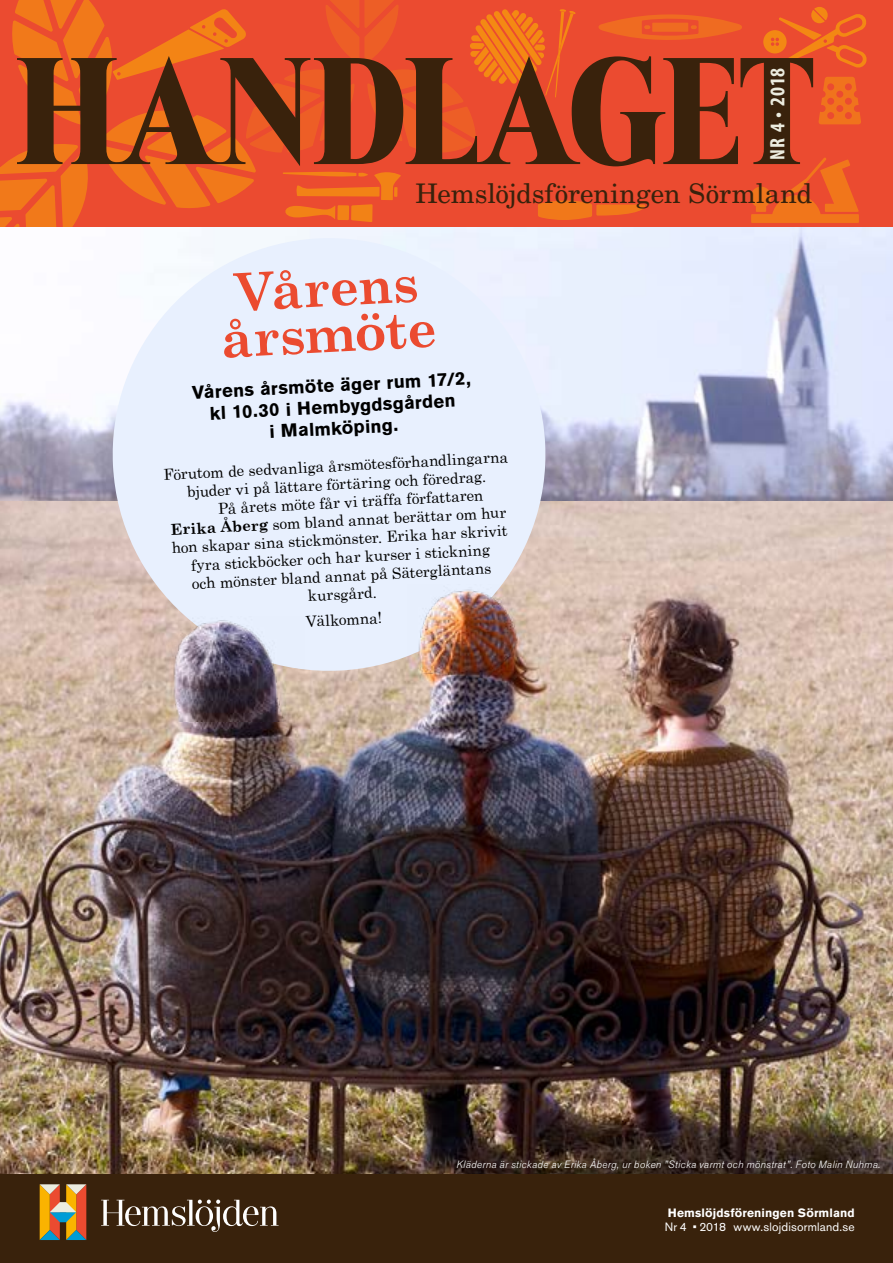
<style>
.page{position:relative;width:893px;height:1263px;background:#fff}
.page>*{position:absolute;margin:0;border:0;box-sizing:border-box;transform-origin:0 0}
.t1{font:700 52.05px/45.9px "Century Schoolbook";color:#eb4b30;text-align:center}
.t2{font:27px "New Century Schlbk LT Std";color:#39220c}
.t3{font:700 condensed 21px "Myriad Pro";letter-spacing:.04em;color:#ececdf}
.t4{font:700 18.3px/21.5px "Akzidenz Grotesk BE";color:#000;text-align:center}
.t5{font:15.3px "Century Schoolbook";color:#000}
.t6{font:12px "Akzidenz Grotesk BE";letter-spacing:.015em;color:#fff}
.t7{font:700 12px "Akzidenz Grotesk BE";letter-spacing:.015em;color:#fff}
.t8{font:italic 300 10.5px "Akzidenz Grotesk BE";letter-spacing:.025em;color:#fff}
.s1{font-weight:700}
</style>
<div class="page">
<div style="left:0;top:1173px;width:893px;height:90px;background:#39220c"></div>
<svg style="left:40px;top:1184px;width:46px;height:56px;background:#bb894d"></svg>
<svg style="left:101px;top:1199px;width:178px;height:33px"></svg>
<div style="left:0;top:0;width:893px;height:227px;background:#eb4b30"></div>
<svg style="left:750px;top:157px;width:109px;height:66px"></svg>
<svg style="left:763px;top:7px;width:104px;height:62px"></svg>
<svg style="left:818px;top:77px;width:43px;height:47px"></svg>
<svg style="left:0;top:0;width:742px;height:227px"></svg>
<img style="left:0;top:501px;width:893px;height:673px">
<img style="left:0;top:227px;width:893px;height:274px">
<svg style="left:107px;top:232px;width:444px;height:445px;background:#e7ecf7"></svg>
<img style="left:408px;top:585px;width:116px;height:99px">
<img style="left:157px;top:617px;width:147px;height:104px">
<svg style="left:17px;top:56px;width:796px;height:110px"></svg>
<h3 class="t3" style="left:764px;top:160px;width:94px;rotate:-90deg">NR 4 • 2018</h3>
<h2 class="t2" style="left:415px;top:177px;width:398px">Hemslöjdsföreningen Sörmland</h2>
<h1 class="t1" style="left:217px;top:268px;width:218px;rotate:-3deg">Vårens årsmöte</h1>
<p class="t4" style="left:192px;top:382px;width:281px;rotate:-3deg">Vårens årsmöte äger rum 17/2, kl 10.30 i Hembygdsgården<br>i Malmköping.</p>
<p class="t5" style="left:163px;top:462px;width:346px;rotate:-3deg">Förutom de sedvanliga årsmötesförhandlingarna</p>
<p class="t5" style="left:187px;top:479px;width:301px;rotate:-3deg">bjuder vi på lättare förtäring och föredrag.</p>
<p class="t5" style="left:217px;top:496px;width:267px;rotate:-3deg">På årets möte får vi träffa författaren</p>
<p class="t5" style="left:170px;top:517px;width:337px;rotate:-3deg"><span class="s1">Erika Åberg</span> som bland annat berättar om hur</p>
<p class="t5" style="left:171px;top:535px;width:337px;rotate:-3deg">hon skapar sina stickmönster. Erika har skrivit</p>
<p class="t5" style="left:190px;top:552px;width:301px;rotate:-3deg">fyra stickböcker och har kurser i stickning</p>
<p class="t5" style="left:191px;top:571px;width:301px;rotate:-3deg">och mönster bland annat på Sätergläntans</p>
<p class="t5" style="left:307px;top:583px;width:70px;rotate:-3deg">kursgård.</p>
<p class="t5" style="left:305px;top:609px;width:78px;rotate:-3deg">Välkomna!</p>
<p class="t8" style="left:456px;top:1158px;width:426px">Kläderna är stickade av Erika Åberg, ur boken ”Sticka varmt och mönstrat”. Foto Malin Nuhma.</p>
<p class="t7" style="left:668px;top:1205px;width:188px">Hemslöjdsföreningen Sörmland</p>
<p class="t6" style="left:665px;top:1220px;width:191px">Nr 4 • 2018 www.slojdisormland.se</p>
</div>
